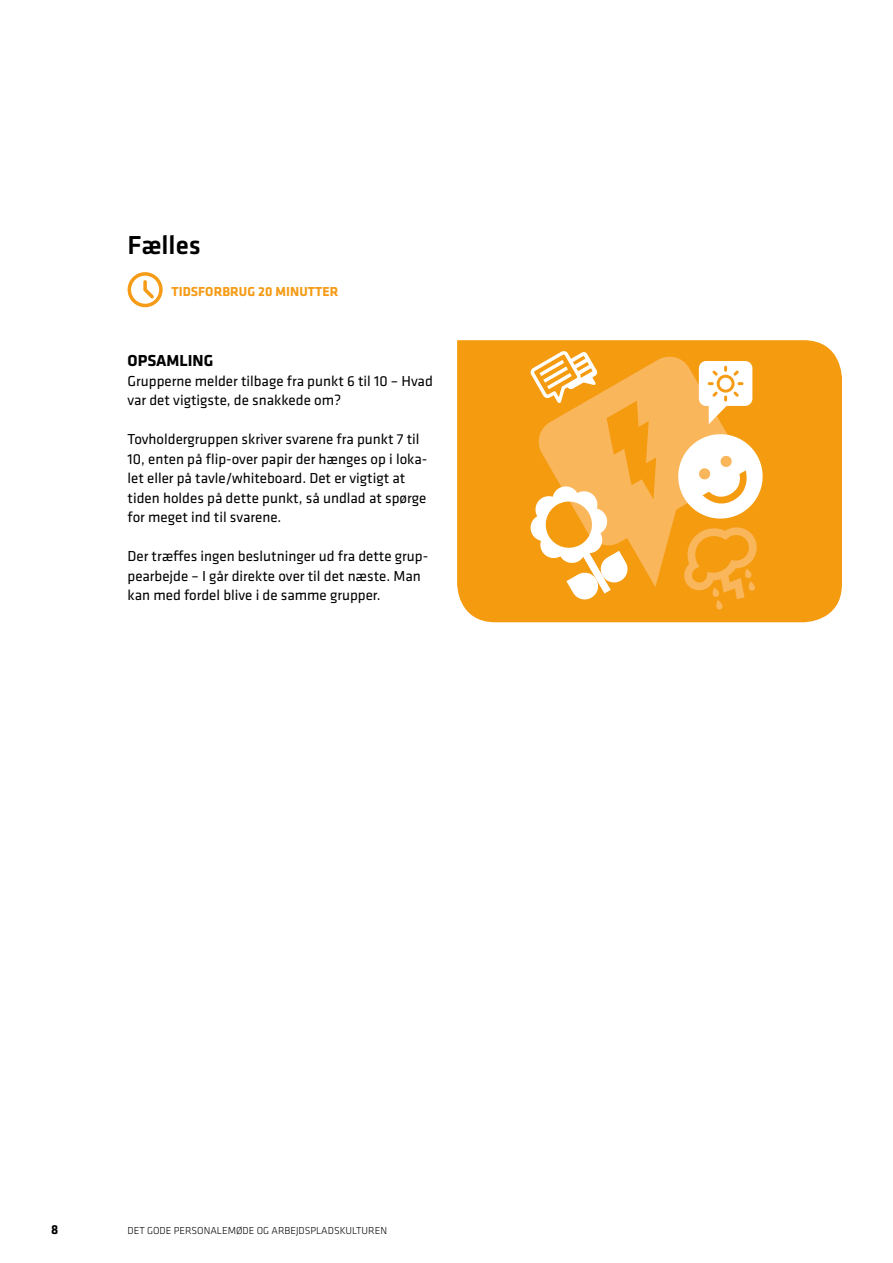
<style>
.page{position:relative;width:893px;height:1263px;background:#fff}
.page>*{position:absolute;margin:0;border:0;box-sizing:border-box;transform-origin:0 0}
.t1{font:500 27px "Klavika";color:#000}
.t2{font:700 16.5px "Klavika";color:#000}
.t3{font:15px/19.5px "Klavika";color:#000}
.t4{font:700 13.5px "Klavika";letter-spacing:.005em;color:#f59b15}
.t5{font:700 13.5px "Klavika";color:#000}
.t6{font:300 10.5px "Klavika";color:#000}
</style>
<div class="page">
<svg style="left:128px;top:272px;width:35px;height:35px"></svg>
<div style="left:457px;top:340px;width:385px;height:282px;background:#f59b10"></div>
<svg style="left:535px;top:354px;width:207px;height:233px;background:#f7ac40"></svg>
<svg style="left:529px;top:484px;width:99px;height:117px"></svg>
<svg style="left:530px;top:350px;width:68px;height:53px"></svg>
<svg style="left:672px;top:361px;width:97px;height:249px"></svg>
<h1 class="t1" style="left:128px;top:227px;width:75px">Fælles</h1>
<p class="t4" style="left:172px;top:282px;width:168px">TIDSFORBRUG 20 MINUTTER</p>
<p class="t2" style="left:128px;top:349px;width:87px">OPSAMLING</p>
<p class="t3" style="left:128px;top:370px;width:307px">Grupperne melder tilbage fra punkt 6 til 10 – Hvad var det vigtigste, de snakkede om?</p>
<p class="t3" style="left:128px;top:429px;width:301px">Tovholdergruppen skriver svarene fra punkt 7 til 10, enten på flip-over papir der hænges op i loka&shy;let eller på tavle/whiteboard. Det er vigtigt at tiden holdes på dette punkt, så undlad at spørge for meget ind til svarene.</p>
<p class="t3" style="left:128px;top:546px;width:302px">Der træffes ingen beslutninger ud fra dette grup&shy;pearbejde – I går direkte over til det næste. Man kan med fordel blive i de samme grupper.</p>
<p class="t5" style="left:51px;top:1220px;width:9px">8</p>
<p class="t6" style="left:128px;top:1224px;width:261px">DET GODE PERSONALEMØDE OG ARBEJDSPLADSKULTUREN</p>
</div>
